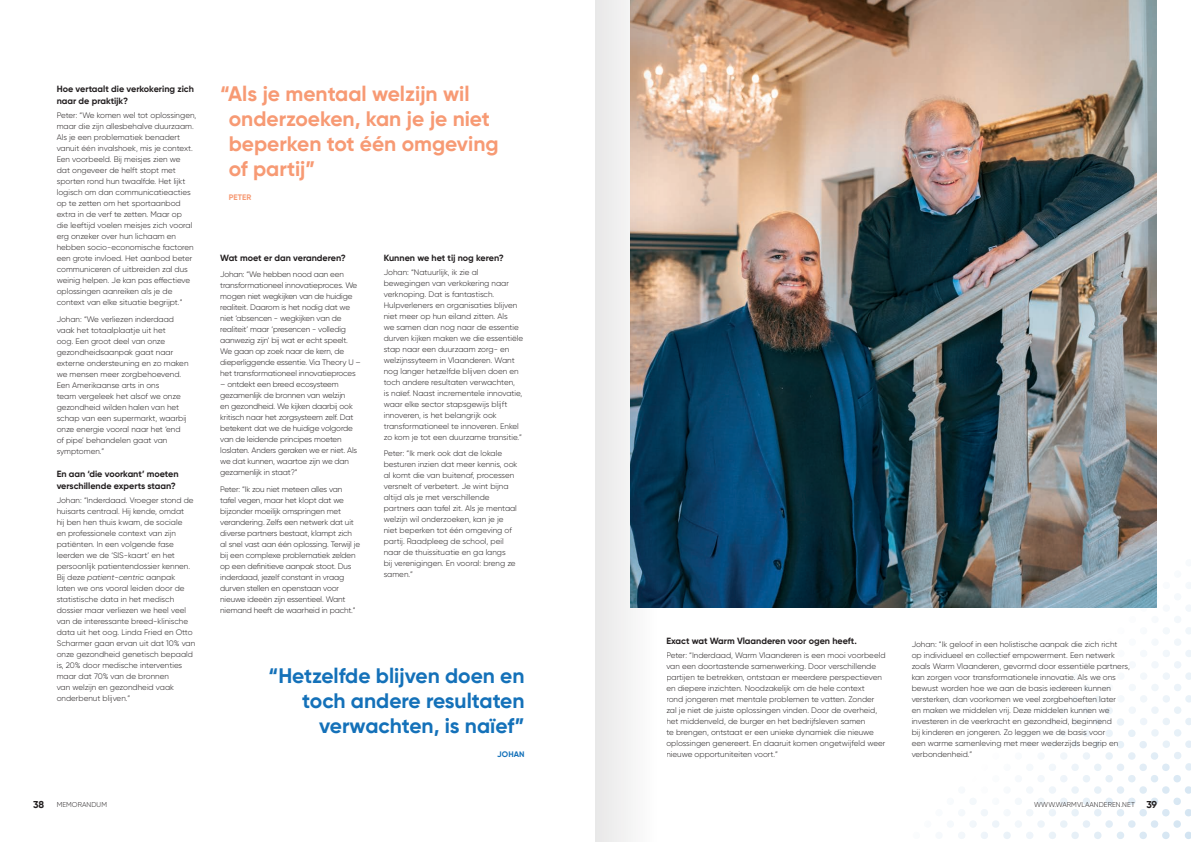
<style>
.page{position:relative;width:1191px;height:842px;background:#fff}
.page>*{position:absolute;margin:0;border:0;box-sizing:border-box;transform-origin:0 0}
.t1{font:700 21px/25px "Gilroy";color:#f79a74}
.t2{font:700 21px/25px "Gilroy";color:#1471b9;text-align:right}
.Q___A{font:700 9px/12px "Gilroy";color:#231f20}
.t3{font:300 8px/11px "Gilroy";color:#231f20}
.t4{font:300 8px/11px "Gilroy";letter-spacing:-.02em;color:#231f20}
.t5{font:700 8px "Gilroy";letter-spacing:.01em;color:#f79a74}
.t6{font:700 8px "Gilroy";letter-spacing:.01em;color:#1471b9}
.t7{font:300 7px "Gilroy";letter-spacing:.01em;color:#231f20}
.s1{font-style:italic}
.s2{font-weight:700;font-size:10px}
</style>
<div class="page">
<svg style="left:953px;top:583px;width:238px;height:256px"></svg>
<img style="left:666px;top:0;width:491px;height:608px">
<svg style="left:595px;top:0;width:71px;height:842px;fill:#ecebeb"></svg>
<p class="Q___A" style="left:57px;top:83px;width:139px">Hoe vertaalt die verkokering zich naar de praktijk?</p>
<p class="t3" style="left:57px;top:109px;width:141px">Peter: “We komen wel tot oplossingen, maar die zijn allesbehalve duurzaam.<br>Als je een problematiek benadert vanuit één invalshoek, mis je context.<br>Een voorbeeld. Bij meisjes zien we<br>dat ongeveer de helft stopt met sporten rond hun twaalfde. Het lijkt logisch om dan communicatieacties op te zetten om het sportaanbod extra in de verf te zetten. Maar op<br>die leeftijd voelen meisjes zich vooral erg onzeker over hun lichaam en hebben socio-economische factoren een grote invloed. Het aanbod beter communiceren of uitbreiden zal dus weinig helpen. Je kan pas effectieve oplossingen aanreiken als je de context van elke situatie begrijpt.”</p>
<p class="t3" style="left:57px;top:313px;width:133px">Johan: “We verliezen inderdaad vaak het totaalplaatje uit het<br>oog. Een groot deel van onze gezondheidsaanpak gaat naar externe ondersteuning en zo maken we mensen meer zorgbehoevend.<br>Een Amerikaanse arts in ons<br>team vergeleek het alsof we onze gezondheid wilden halen van het schap van een supermarkt, waarbij onze energie vooral naar het ‘end of pipe’ behandelen gaat van symptomen.”</p>
<p class="Q___A" style="left:57px;top:468px;width:123px">En aan ‘die voorkant’ moeten verschillende experts staan?</p>
<p class="t3" style="left:57px;top:494px;width:140px">Johan: “Inderdaad. Vroeger stond de huisarts centraal. Hij kende, omdat<br>hij ben hen thuis kwam, de sociale<br>en professionele context van zijn patiënten. In een volgende fase leerden we de ‘SIS-kaart’ en het persoonlijk patientendossier kennen.<br>Bij deze <span class="s1">patient-centric</span> aanpak laten we ons vooral leiden door de statistische data in het medisch dossier maar verliezen we heel veel van de interessante breed-klinische data uit het oog. Linda Fried en Otto Scharmer gaan ervan uit dat 10% van onze gezondheid genetisch bepaald is, 20% door medische interventies maar dat 70% van de bronnen<br>van welzijn en gezondheid vaak onderbenut blijven.”</p>
<p class="t1" style="left:229px;top:81px;width:271px;text-indent:-9px">“Als je mentaal welzijn wil onderzoeken, kan je je niet beperken tot één omgeving of partij”</p>
<p class="t5" style="left:229px;top:192px;width:24px">PETER</p>
<p class="Q___A" style="left:220px;top:252px;width:127px">Wat moet er dan veranderen?</p>
<p class="t4" style="left:220px;top:269px;width:142px">Johan: “We hebben nood aan een transformationeel innovatieproces. We mogen niet wegkijken van de huidige realiteit. Daarom is het nodig dat we niet ‘absencen - wegkijken van de realiteit’ maar ‘presencen - volledig aanwezig zijn’ bij wat er echt speelt.<br>We gaan op zoek naar de kern, de dieperliggende essentie. Via Theory U – het transformationeel innovatieproces</p>
<p class="t4" style="left:220px;top:379px;width:139px">– ontdekt een breed ecosysteem gezamenlijk de bronnen van welzijn<br>en gezondheid. We kijken daarbij ook kritisch naar het zorgsysteem zelf. Dat betekent dat we de huidige volgorde van de leidende principes moeten loslaten. Anders geraken we er niet. Als we dat kunnen, waartoe zijn we dan gezamenlijk in staat?”</p>
<p class="t4" style="left:220px;top:484px;width:141px">Peter: “Ik zou niet meteen alles van tafel vegen, maar het klopt dat we bijzonder moeilijk omspringen met verandering. Zelfs een netwerk dat uit diverse partners bestaat, klampt zich al snel vast aan één oplossing. Terwijl je bij een complexe problematiek zelden op een definitieve aanpak stoot. Dus inderdaad, jezelf constant in vraag durven stellen en openstaan voor nieuwe ideeën zijn essentieel. Want niemand heeft de waarheid in pacht.”</p>
<p class="Q___A" style="left:384px;top:252px;width:122px">Kunnen we het tij nog keren?</p>
<p class="t3" style="left:384px;top:266px;width:141px">Johan: “Natuurlijk, ik zie al bewegingen van verkokering naar verknoping. Dat is fantastisch.<br>Hulpverleners en organisaties blijven niet meer op hun eiland zitten. Als<br>we samen dan nog naar de essentie durven kijken maken we die essentiële stap naar een duurzaam zorg- en welzijnssyteem in Vlaanderen. Want nog langer hetzelfde blijven doen en toch andere resultaten verwachten,<br>is naïef. Naast incrementele innovatie, waar elke sector stapsgewijs blijft innoveren, is het belangrijk ook transformationeel te innoveren. Enkel zo kom je tot een duurzame transitie.”</p>
<p class="t3" style="left:384px;top:448px;width:135px">Peter: “Ik merk ook dat de lokale besturen inzien dat meer kennis, ook al komt die van buitenaf, processen versnelt of verbetert. Je wint bijna altijd als je met verschillende partners aan tafel zit. Als je mentaal welzijn wil onderzoeken, kan je je niet beperken tot één omgeving of partij. Raadpleeg de school, peil naar de thuissituatie en ga langs<br>bij verenigingen. En vooral: breng ze samen.”</p>
<p class="t2" style="left:269px;top:663px;width:257px">“Hetzelfde blijven doen en toch andere resultaten verwachten, is naïef”</p>
<p class="t6" style="left:497px;top:749px;width:29px">JOHAN</p>
<p class="Q___A" style="left:666px;top:635px;width:192px">Exact wat Warm Vlaanderen voor ogen heeft.</p>
<p class="t3" style="left:666px;top:649px;width:221px">Peter: “Inderdaad, Warm Vlaanderen is een mooi voorbeeld van een doortastende samenwerking. Door verschillende partijen te betrekken, ontstaan er meerdere perspectieven en diepere inzichten. Noodzakelijk om de hele context<br>rond jongeren met mentale problemen te vatten. Zonder zal je niet de juiste oplossingen vinden. Door de overheid, het middenveld, de burger en het bedrijfsleven samen<br>te brengen, ontstaat er een unieke dynamiek die nieuwe oplossingen genereert. En daaruit komen ongetwijfeld weer nieuwe opportuniteiten voort.”</p>
<p class="t3" style="left:911px;top:638px;width:220px">Johan: “Ik geloof in een holistische aanpak die zich richt<br>op individueel en collectief empowerment. Een netwerk zoals Warm Vlaanderen, gevormd door essentiële partners, kan zorgen voor transformationele innovatie. Als we ons bewust worden hoe we aan de basis iedereen kunnen versterken, dan voorkomen we veel zorgbehoeften later<br>en maken we middelen vrij. Deze middelen kunnen we investeren in de veerkracht en gezondheid, beginnend<br>bij kinderen en jongeren. Zo leggen we de basis voor<br>een warme samenleving met meer wederzijds begrip en verbondenheid.”</p>
<p class="t7" style="left:33px;top:800px;width:75px"><span class="s2">38</span> MEMORANDUM</p>
<p class="t7" style="left:1034px;top:800px;width:124px">WWW.WARMVLAANDEREN.NET <span class="s2">39</span></p>
</div>
